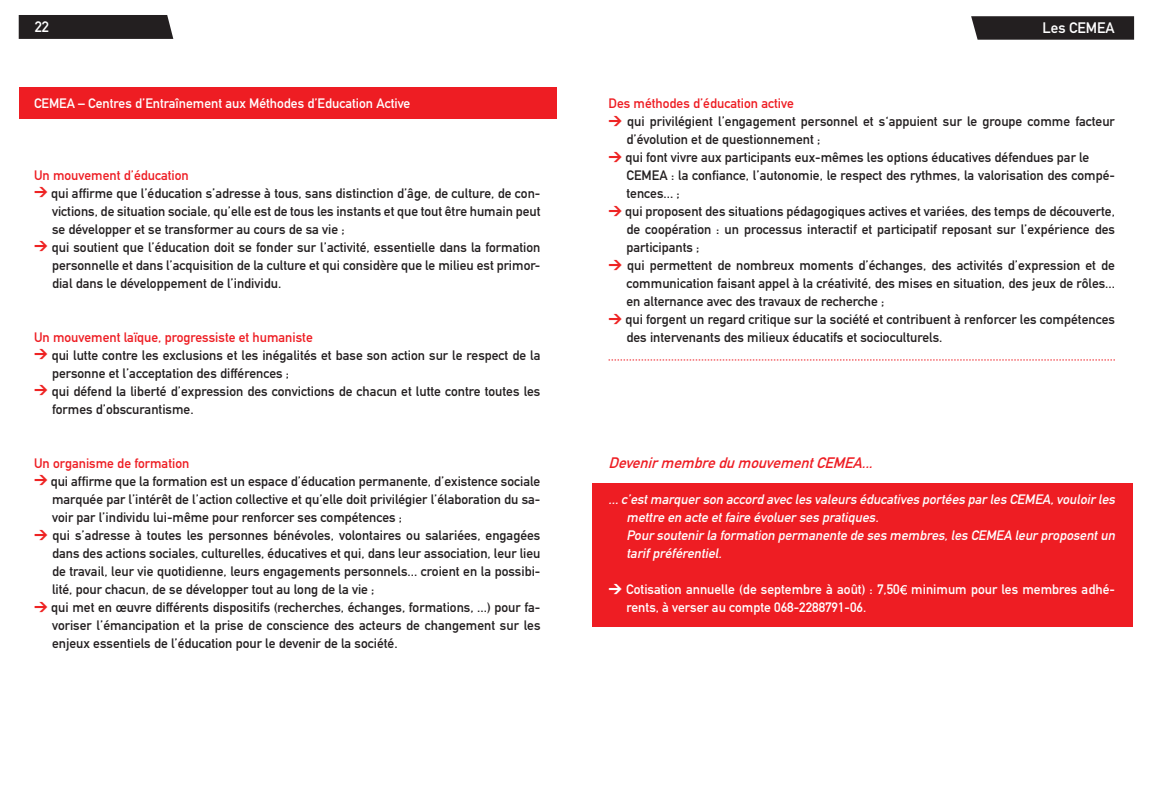
<style>
.page{position:relative;width:1149px;height:808px;background:#fff}
.page>*{position:absolute;margin:0;border:0;box-sizing:border-box;transform-origin:0 0}
.t1{font:italic 15px "DIN Mittelschrift";color:#ee1d23}
.t2{font:15px "DIN Mittelschrift";color:#fff}
.t3{font:13.5px "DIN Mittelschrift";color:#231f20}
.t4{font:italic 13.5px/18px "DIN Mittelschrift";color:#fff}
.t5{font:13.5px/18px "DIN Mittelschrift";color:#fff}
.t6{font:13.5px "DIN Mittelschrift";color:#ee1d23}
.s1{font-family:"DIN";font-weight:900;color:#ee2323}
.s2{font-family:"DIN";font-weight:900}
</style>
<div class="page">
<svg style="left:971px;top:16px;width:162px;height:24px;background:#2c2829"></svg>
<div style="left:592px;top:483px;width:540px;height:143px;background:#ee1d23"></div>
<div style="left:19px;top:87px;width:537px;height:31px;background:#ee1d23"></div>
<div style="left:19px;top:15px;width:154px;height:24px;background:#231f20"></div>
<svg style="left:899px;top:585px;width:7px;height:9px"></svg>
<svg style="left:608px;top:360px;width:506px;height:1px"></svg>
<p class="t2" style="left:35px;top:18px;width:16px">22</p>
<p class="t5" style="left:34px;top:94px;width:378px">CEMEA – Centres d’Entraînement aux Méthodes d’Education Active</p>
<p class="t6" style="left:34px;top:167px;width:156px">Un mouvement d’éducation</p>
<p class="t3" style="left:34px;top:185px;width:507px"><span class="s1">&gt;</span> qui affirme que l’éducation s’adresse à tous, sans distinction d’âge, de culture, de con-</p>
<p class="t3" style="left:52px;top:203px;width:490px">victions, de situation sociale, qu’elle est de tous les instants et que tout être humain peut</p>
<p class="t3" style="left:52px;top:221px;width:294px">se développer et se transformer au cours de sa vie ;</p>
<p class="t3" style="left:34px;top:239px;width:508px"><span class="s1">&gt;</span> qui soutient que l’éducation doit se fonder sur l’activité, essentielle dans la formation</p>
<p class="t3" style="left:52px;top:257px;width:489px">personnelle et dans l’acquisition de la culture et qui considère que le milieu est primor-</p>
<p class="t3" style="left:52px;top:275px;width:231px">dial dans le développement de l’individu.</p>
<p class="t6" style="left:34px;top:329px;width:280px">Un mouvement laïque, progressiste et humaniste</p>
<p class="t3" style="left:34px;top:347px;width:508px"><span class="s1">&gt;</span> qui lutte contre les exclusions et les inégalités et base son action sur le respect de la</p>
<p class="t3" style="left:52px;top:365px;width:238px">personne et l’acceptation des différences ;</p>
<p class="t3" style="left:34px;top:383px;width:507px"><span class="s1">&gt;</span> qui défend la liberté d’expression des convictions de chacun et lutte contre toutes les</p>
<p class="t3" style="left:52px;top:401px;width:143px">formes d’obscurantisme.</p>
<p class="t6" style="left:34px;top:455px;width:157px">Un organisme de formation</p>
<p class="t3" style="left:34px;top:473px;width:507px"><span class="s1">&gt;</span> qui affirme que la formation est un espace d’éducation permanente, d’existence sociale</p>
<p class="t3" style="left:52px;top:491px;width:489px">marquée par l’intérêt de l’action collective et qu’elle doit privilégier l’élaboration du sa-</p>
<p class="t3" style="left:52px;top:509px;width:351px">voir par l’individu lui-même pour renforcer ses compétences ;</p>
<p class="t3" style="left:34px;top:527px;width:507px"><span class="s1">&gt;</span> qui s’adresse à toutes les personnes bénévoles, volontaires ou salariées, engagées</p>
<p class="t3" style="left:52px;top:545px;width:489px">dans des actions sociales, culturelles, éducatives et qui, dans leur association, leur lieu</p>
<p class="t3" style="left:52px;top:563px;width:489px">de travail, leur vie quotidienne, leurs engagements personnels... croient en la possibi-</p>
<p class="t3" style="left:52px;top:581px;width:324px">lité, pour chacun, de se développer tout au long de la vie ;</p>
<p class="t3" style="left:34px;top:599px;width:507px"><span class="s1">&gt;</span> qui met en œuvre différents dispositifs (recherches, échanges, formations, ...) pour fa-</p>
<p class="t3" style="left:52px;top:617px;width:490px">voriser l’émancipation et la prise de conscience des acteurs de changement sur les</p>
<p class="t3" style="left:52px;top:635px;width:347px">enjeux essentiels de l’éducation pour le devenir de la société.</p>
<p class="t2" style="left:1042px;top:19px;width:74px">Les CEMEA</p>
<p class="t6" style="left:608px;top:95px;width:187px">Des méthodes d’éducation active</p>
<p class="t3" style="left:608px;top:113px;width:507px"><span class="s1">&gt;</span> qui privilégient l’engagement personnel et s‘appuient sur le groupe comme facteur</p>
<p class="t3" style="left:626px;top:131px;width:195px">d’évolution et de questionnement ;</p>
<p class="t3" style="left:608px;top:149px;width:482px"><span class="s1">&gt;</span> qui font vivre aux participants eux-mêmes les options éducatives défendues par le</p>
<p class="t3" style="left:626px;top:167px;width:489px">CEMEA : la confiance, l’autonomie, le respect des rythmes, la valorisation des compé-</p>
<p class="t3" style="left:626px;top:185px;width:55px">tences... ;</p>
<p class="t3" style="left:608px;top:203px;width:507px"><span class="s1">&gt;</span> qui proposent des situations pédagogiques actives et variées, des temps de découverte,</p>
<p class="t3" style="left:626px;top:221px;width:489px">de coopération : un processus interactif et participatif reposant sur l’expérience des</p>
<p class="t3" style="left:626px;top:239px;width:74px">participants ;</p>
<p class="t3" style="left:608px;top:257px;width:507px"><span class="s1">&gt;</span> qui permettent de nombreux moments d’échanges, des activités d’expression et de</p>
<p class="t3" style="left:626px;top:275px;width:490px">communication faisant appel à la créativité, des mises en situation, des jeux de rôles...</p>
<p class="t3" style="left:626px;top:293px;width:259px">en alternance avec des travaux de recherche ;</p>
<p class="t3" style="left:608px;top:311px;width:507px"><span class="s1">&gt;</span> qui forgent un regard critique sur la société et contribuent à renforcer les compétences</p>
<p class="t3" style="left:626px;top:329px;width:317px">des intervenants des milieux éducatifs et socioculturels.</p>
<p class="t1" style="left:608px;top:454px;width:270px">DevenirmembredumouvementCEMEA...</p>
<p class="t4" style="left:626px;top:491px;width:492px;text-indent:-18px">...c’estmarquerson accord avec les valeurs éducatives portées parles CEMEA,vouloirles mettre en acte etfaire évoluerses pratiques.<br>Poursoutenirla formation permanente de ses membres,les CEMEA leurproposentun tarifpréférentiel.</p>
<p class="t5" style="left:626px;top:581px;width:489px;text-indent:-18px"><span class="s2">&gt;</span> Cotisation annuelle (de septembre à août) : 7,50 minimum pour les membres adhé&shy;rents, à verser au compte 068-2288791-06.</p>
</div>
